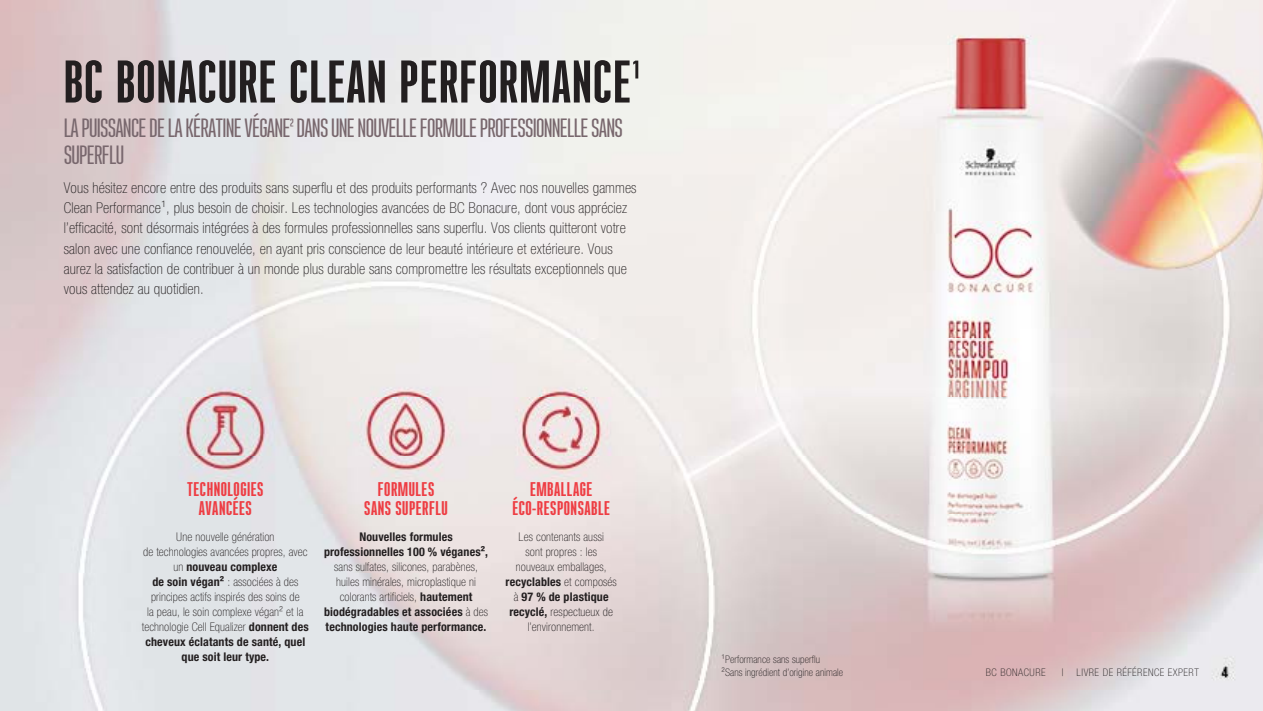
<style>
.page{position:relative;width:1263px;height:711px;background:#fff}
.page>*{position:absolute;margin:0;border:0;box-sizing:border-box;transform-origin:0 0}
.t1{font:700 60px "Ristretto Pro";letter-spacing:.02em;color:#231f20}
.t2{font:500 26.4px/26.4px "Ristretto Pro";letter-spacing:-.03em;color:#78676d}
.t3{font:700 19.8px/19.5px "Ristretto Pro";letter-spacing:.025em;color:#ee3d43;text-align:center}
.t4{font:100 condensed 15px/20.2px "Helvetica Neue LTW1 G";letter-spacing:.01em;color:#231f20}
.t5{font:100 condensed 12px/15px "Helvetica Neue LTW1 G";letter-spacing:.01em;color:#231f20;text-align:center}
.t6{font:700 condensed 12px/15px "Helvetica Neue LTW1 G";letter-spacing:.01em;color:#231f20;text-align:center}
.t7{font:100 condensed 10.5px/12.6px "Helvetica Neue LTW1 G";letter-spacing:.01em;color:#231f20}
.t8{font:100 condensed 10.5px "Helvetica Neue LTW1 G";letter-spacing:.05em;color:#231f20}
.s1{font-weight:700}
</style>
<div class="page">
<img style="left:0;top:0;width:1263px;height:710px">
<h1 class="t1" style="left:64px;top:47px;width:577px">BC BONACURE CLEAN PERFORMANCE¹</h1>
<h2 class="t2" style="left:64px;top:115px;width:561px">LA PUISSANCE DE LA KÉRATINE VÉGANE² DANS UNE NOUVELLE FORMULE PROFESSIONNELLE SANS<br>SUPERFLU</h2>
<p class="t4" style="left:64px;top:177px;width:574px">Vous hésitez encore entre des produits sans superflu et des produits performants ? Avec nos nouvelles gammes Clean Performance¹, plus besoin de choisir. Les technologies avancées de BC Bonacure, dont vous appréciez l’efficacité, sont désormais intégrées à des formules professionnelles sans superflu. Vos clients quitteront votre salon avec une confiance renouvelée, en ayant pris conscience de leur beauté intérieure et extérieure. Vous aurez la satisfaction de contribuer à un monde plus durable sans compromettre les résultats exceptionnels que vous attendez au quotidien.</p>
<h3 class="t3" style="left:187px;top:479px;width:78px">TECHNOLOGIES<br>AVANCÉES</h3>
<p class="t5" style="left:142px;top:529px;width:168px">Une nouvelle génération<br>de technologies avancées propres, avec un <span class="s1">nouveau complexe<br>de soin végan²</span> : associées à des principes actifs inspirés des soins de<br>la peau, le soin complexe végan² et la technologie Cell Equalizer <span class="s1">donnent des cheveux éclatants de santé, quel que soit leur type.</span></p>
<h3 class="t3" style="left:364px;top:479px;width:85px">FORMULES<br>SANS SUPERFLU</h3>
<p class="t6" style="left:324px;top:528px;width:166px">Nouvelles formules professionnelles 100 % véganes²,</p>
<p class="t5" style="left:324px;top:559px;width:165px">sans sulfates, silicones, parabènes, huiles minérales, microplastique ni colorants artificiels, <span class="s1">hautement biodégradables et associées</span> à des <span class="s1">technologies haute performance.</span></p>
<h3 class="t3" style="left:512px;top:479px;width:99px">EMBALLAGE<br>ÉCO-RESPONSABLE</h3>
<p class="t5" style="left:506px;top:529px;width:113px">Les contenants aussi<br>sont propres : les nouveaux emballages, <span class="s1">recyclables</span> et composés à <span class="s1">97 % de plastique recyclé,</span> respectueux de l’environnement.</p>
<p class="t7" style="left:721px;top:653px;width:123px">¹Performance sans superflu<br>²Sans ingrédient d’origine animale</p>
<p class="t8" style="left:986px;top:666px;width:61px">BC BONACURE</p>
<p class="t8" style="left:1061px;top:666px;width:139px">| LIVRE DE RÉFÉRENCE EXPERT</p>
</div>
